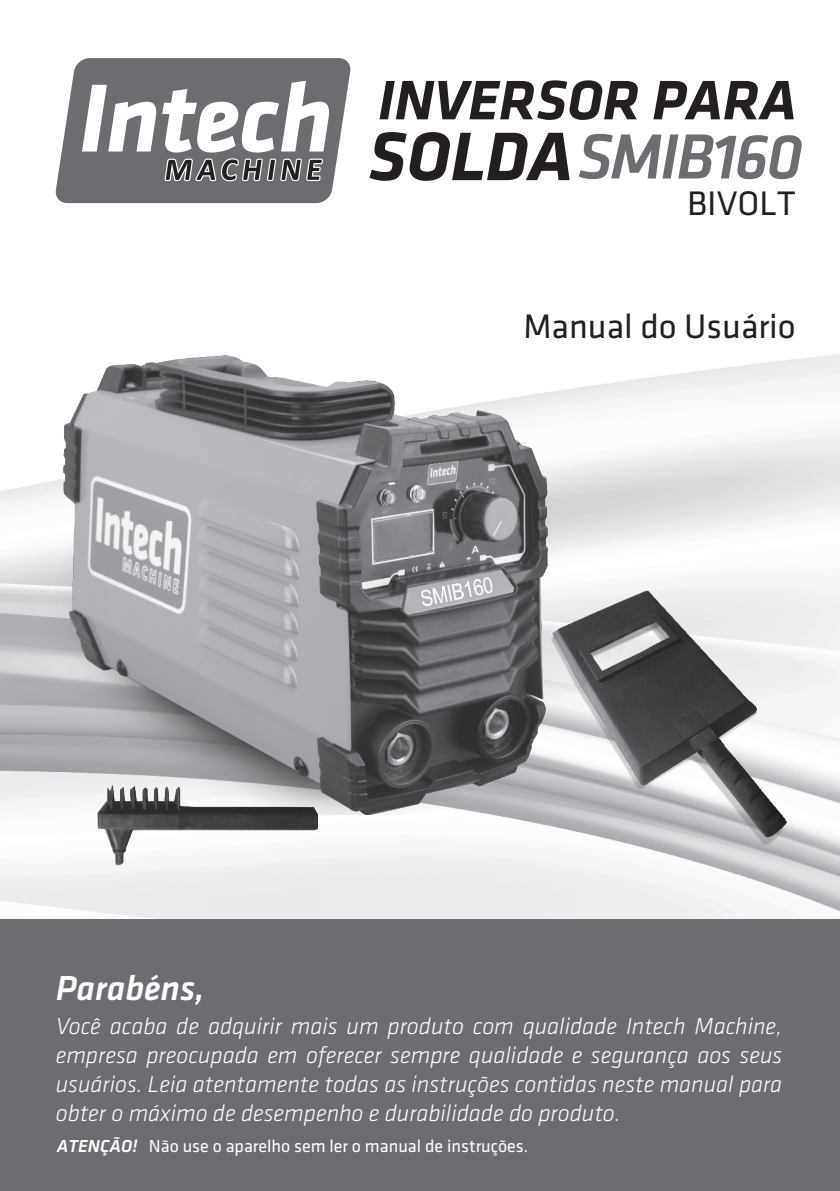
<style>
.page{position:relative;width:840px;height:1191px;background:#fff}
.page>*{position:absolute;margin:0;border:0;box-sizing:border-box;transform-origin:0 0}
.Titulo{font:italic 500 66px "Klavika";letter-spacing:-.04em;color:#6c6d70}
.t1{font:italic 700 57.6px "Klavika";color:#231f20}
.t2{font:italic 500 36px "Klavika";color:#fff}
.Titulo-2{font:35.4px "Klavika";color:#231f20}
.t3{font:italic 300 24px/28.8px "Klavika";color:#fff;text-align:justify}
.texto{font:18px "Klavika";color:#fff}
.s1{font-weight:700;font-size:71px;color:#231f20}
.s2{font-weight:500;font-style:italic}
</style>
<div class="page">
<div style="left:0;top:919px;width:839px;height:272px;background:#6c6d70"></div>
<svg style="left:55px;top:58px;width:296px;height:145px;fill:#6c6d70"></svg>
<svg style="left:82px;top:81px;width:247px;height:100px"></svg>
<img style="left:98px;top:836px;width:219px;height:29px">
<img style="left:39px;top:355px;width:530px;height:481px">
<img style="left:531px;top:570px;width:295px;height:295px">
<h2 class="t1" style="left:378px;top:68px;width:420px">INVERSOR PARA</h2>
<p class="Titulo" style="left:368px;top:121px;width:436px"><span class="s1">SOLDA</span>SMIB160</p>
<p class="Titulo-2" style="left:686px;top:185px;width:110px">BIVOLT</p>
<p class="Titulo-2" style="left:523px;top:308px;width:274px">Manual do Usuário</p>
<p class="t2" style="left:56px;top:968px;width:150px">Parabéns,</p>
<p class="t3" style="left:56px;top:1012px;width:727px">Você acaba de adquirir mais um produto com qualidade Intech Machine, empresa preocupada em oferecer sempre qualidade e segurança aos seus usuários. Leia atentamente todas as instruções contidas neste manual para obter o máximo de desempenho e durabilidade do produto.</p>
<p class="texto" style="left:57px;top:1136px;width:473px"><span class="s2">ATENÇÃO!</span> Não use o aparelho sem ler o manual de instruções.</p>
</div>
